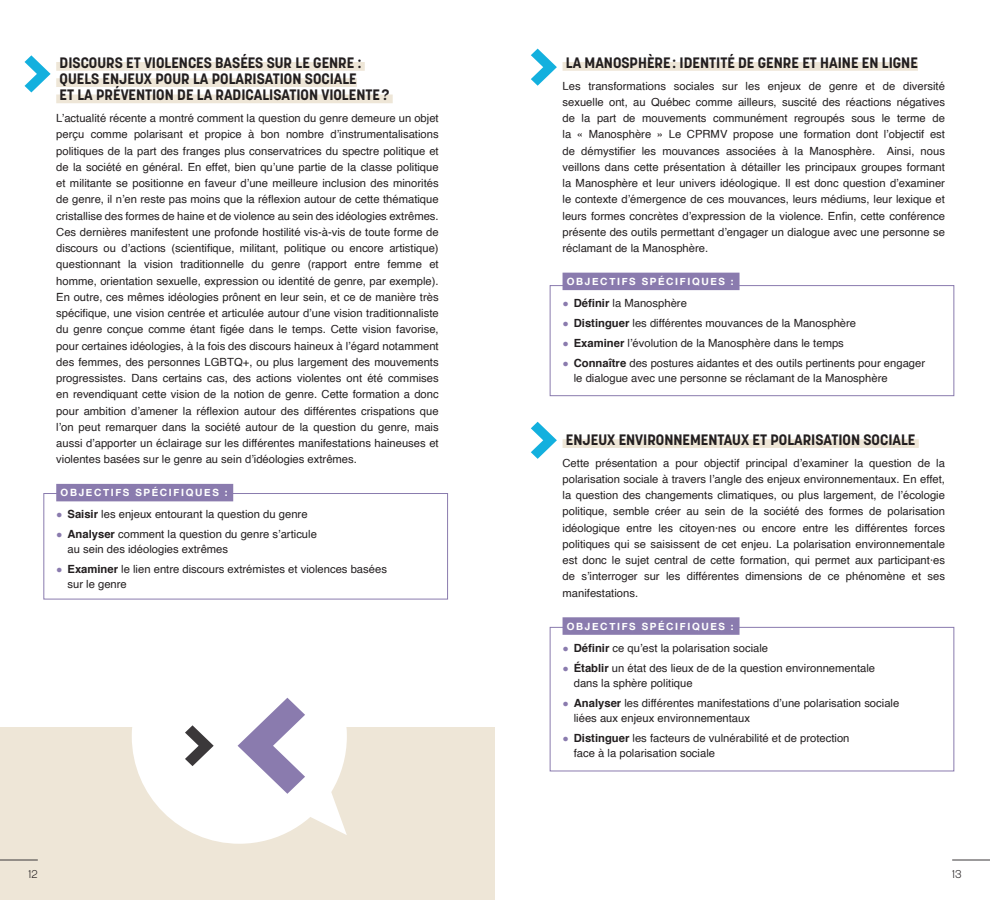
<style>
.page{position:relative;width:990px;height:900px;background:#fff}
.page>*{position:absolute;margin:0;border:0;box-sizing:border-box;transform-origin:0 0}
.titre{font:700 15px/16.2px "Korolev";color:#231f20}
.texte_générale{font:11.25px/16.2px "Helvetica";color:#231f20}
.t1{font:300 11.25px "Korolev";color:#231f20}
.t2{font:700 10px "Helvetica Neue";letter-spacing:.165em;color:#fff}
.s1{font-size:10.62px;color:#8a7bae}
.s2{font-weight:700}
</style>
<div class="page">
<hr style="left:952px;top:860px;width:38px;height:1px;background:#3b383a">
<div style="left:0;top:727px;width:495px;height:173px;background:#eee6d7"></div>
<div style="left:44px;top:493px;width:404px;height:106px;border:1px solid #8a7bae"></div>
<div style="left:56px;top:62px;width:309px;height:9px;background:#eee6d7"></div>
<div style="left:56px;top:78px;width:301px;height:9px;background:#eee6d7"></div>
<div style="left:56px;top:95px;width:337px;height:8px;background:#eee6d7"></div>
<div style="left:56px;top:484px;width:177px;height:17px;background:#8a7bae"></div>
<svg style="left:25px;top:55px;width:26px;height:37px"></svg>
<div style="left:550px;top:627px;width:404px;height:144px;border:1px solid #8a7bae"></div>
<div style="left:550px;top:285px;width:404px;height:111px;border:1px solid #8a7bae"></div>
<div style="left:563px;top:62px;width:355px;height:9px;background:#eee6d7"></div>
<div style="left:563px;top:273px;width:177px;height:17px;background:#8a7bae"></div>
<div style="left:563px;top:439px;width:356px;height:9px;background:#eee6d7"></div>
<div style="left:563px;top:617px;width:177px;height:18px;background:#8a7bae"></div>
<svg style="left:531px;top:49px;width:26px;height:37px"></svg>
<svg style="left:531px;top:422px;width:26px;height:37px"></svg>
<svg style="left:132px;top:697px;width:156px;height:147px;fill:#fff"></svg>
<svg style="left:185px;top:725px;width:29px;height:41px"></svg>
<svg style="left:238px;top:698px;width:109px;height:137px"></svg>
<hr style="left:0;top:860px;width:38px;height:1px;background:#3b383a">
<p class="titre" style="left:60px;top:54px;width:331px">DISCOURS ET VIOLENCES BASÉES SUR LE GENRE :<br>QUELS ENJEUX POUR LA POLARISATION SOCIALE<br>ET LA PRÉVENTION DE LA RADICALISATION VIOLENTE?</p>
<p class="texte_générale" style="left:56px;top:110px;width:384px;text-align:justify">L’actualité récente a montré comment la question du genre demeure un objet perçu comme polarisant et propice à bon nombre d’instrumentalisations politiques de la part des franges plus conservatrices du spectre politique et de la société en général. En effet, bien qu’une partie de la classe politique et militante se positionne en faveur d’une meilleure inclusion des minorités de genre, il n’en reste pas moins que la réflexion autour de cette thématique cristallise des formes de haine et de violence au sein des idéologies extrêmes.<br>Ces dernières manifestent une profonde hostilité vis-à-vis de toute forme de discours ou d’actions (scientifique, militant, politique ou encore artistique) questionnant la vision traditionnelle du genre (rapport entre femme et homme, orientation sexuelle, expression ou identité de genre, par exemple).<br>En outre, ces mêmes idéologies prônent en leur sein, et ce de manière très spécifique, une vision centrée et articulée autour d’une vision traditionnaliste du genre conçue comme étant figée dans le temps. Cette vision favorise, pour certaines idéologies, à la fois des discours haineux à l’égard notamment des femmes, des personnes LGBTQ+, ou plus largement des mouvements progressistes. Dans certains cas, des actions violentes ont été commises en revendiquant cette vision de la notion de genre. Cette formation a donc pour ambition d’amener la réflexion autour des différentes crispations que l’on peut remarquer dans la société autour de la question du genre, mais aussi d’apporter un éclairage sur les différentes manifestations haineuses et violentes basées sur le genre au sein d’idéologies extrêmes.</p>
<p class="t2" style="left:61px;top:487px;width:168px">OBJECTIFS SPÉCIFIQUES :</p>
<p class="texte_générale" style="left:56px;top:507px;width:253px"><span class="s1">●</span> <span class="s2">Saisir</span> les enjeux entourant la question du genre</p>
<p class="texte_générale" style="left:68px;top:527px;width:251px;line-height:15px;text-indent:-11px"><span class="s1">●</span> <span class="s2">Analyser</span> comment la question du genre s’articule au sein des idéologies extrêmes</p>
<p class="texte_générale" style="left:68px;top:562px;width:321px;line-height:15px;text-indent:-11px"><span class="s1">●</span> <span class="s2">Examiner</span> le lien entre discours extrémistes et violences basées sur le genre</p>
<p class="t1" style="left:29px;top:866px;width:11px">12</p>
<p class="titre" style="left:566px;top:54px;width:354px">LA MANOSPHÈRE: IDENTITÉ DE GENRE ET HAINE EN LIGNE</p>
<p class="texte_générale" style="left:563px;top:78px;width:384px;text-align:justify">Les transformations sociales sur les enjeux de genre et de diversité sexuelle ont, au Québec comme ailleurs, suscité des réactions négatives de la part de mouvements communément regroupés sous le terme de la « Manosphère » Le CPRMV propose une formation dont l’objectif est de démystifier les mouvances associées à la Manosphère. Ainsi, nous veillons dans cette présentation à détailler les principaux groupes formant la Manosphère et leur univers idéologique. Il est donc question d’examiner le contexte d’émergence de ces mouvances, leurs médiums, leur lexique et leurs formes concrètes d’expression de la violence. Enfin, cette conférence présente des outils permettant d’engager un dialogue avec une personne se réclamant de la Manosphère.</p>
<p class="t2" style="left:567px;top:275px;width:168px">OBJECTIFS SPÉCIFIQUES :</p>
<p class="texte_générale" style="left:563px;top:295px;width:126px"><span class="s1">●</span> <span class="s2">Définir</span> la Manosphère</p>
<p class="texte_générale" style="left:563px;top:315px;width:295px"><span class="s1">●</span> <span class="s2">Distinguer</span> les différentes mouvances de la Manosphère</p>
<p class="texte_générale" style="left:563px;top:335px;width:283px"><span class="s1">●</span> <span class="s2">Examiner</span> l’évolution de la Manosphère dans le temps</p>
<p class="texte_générale" style="left:574px;top:356px;width:353px;line-height:15px;text-indent:-11px"><span class="s1">●</span> <span class="s2">Connaître</span> des postures aidantes et des outils pertinents pour engager le dialogue avec une personne se réclamant de la Manosphère</p>
<p class="titre" style="left:566px;top:431px;width:351px">ENJEUX ENVIRONNEMENTAUX ET POLARISATION SOCIALE</p>
<p class="texte_générale" style="left:563px;top:455px;width:384px;text-align:justify">Cette présentation a pour objectif principal d’examiner la question de la polarisation sociale à travers l’angle des enjeux environnementaux. En effet, la question des changements climatiques, ou plus largement, de l’écologie politique, semble créer au sein de la société des formes de polarisation idéologique entre les citoyen·nes ou encore entre les différentes forces politiques qui se saisissent de cet enjeu. La polarisation environnementale est donc le sujet central de cette formation, qui permet aux participant·es de s’interroger sur les différentes dimensions de ce phénomène et ses manifestations.</p>
<p class="t2" style="left:567px;top:620px;width:168px">OBJECTIFS SPÉCIFIQUES :</p>
<p class="texte_générale" style="left:563px;top:640px;width:207px"><span class="s1">●</span> <span class="s2">Définir</span> ce qu’est la polarisation sociale</p>
<p class="texte_générale" style="left:574px;top:661px;width:303px;line-height:15px;text-indent:-11px"><span class="s1">●</span> <span class="s2">Établir</span> un état des lieux de de la question environnementale dans la sphère politique</p>
<p class="texte_générale" style="left:574px;top:696px;width:327px;line-height:15px;text-indent:-11px"><span class="s1">●</span> <span class="s2">Analyser</span> les différentes manifestations d’une polarisation sociale liées aux enjeux environnementaux</p>
<p class="texte_générale" style="left:574px;top:731px;width:277px;line-height:15px;text-indent:-11px"><span class="s1">●</span> <span class="s2">Distinguer</span> les facteurs de vulnérabilité et de protection face à la polarisation sociale</p>
<p class="t1" style="left:952px;top:866px;width:11px">13</p>
</div>
